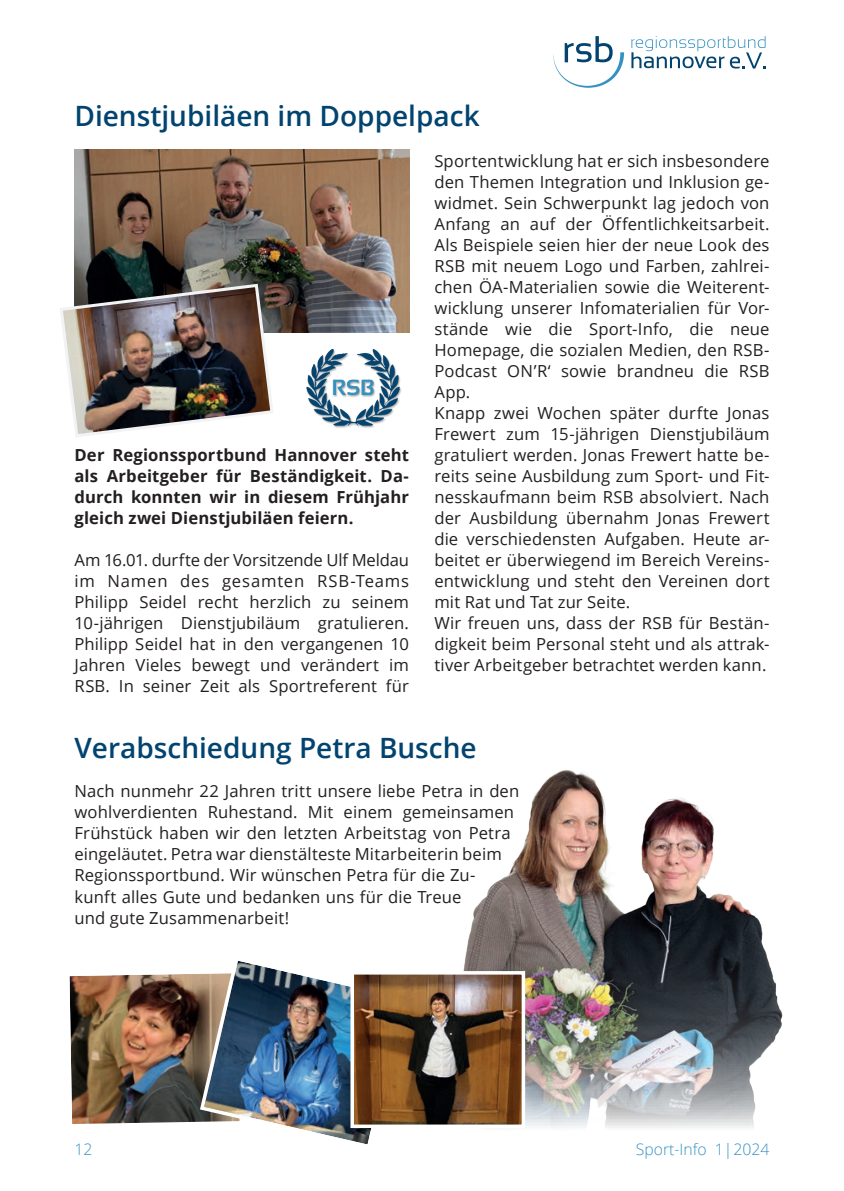
<style>
.page{position:relative;width:844px;height:1191px;background:#fff}
.page>*{position:absolute;margin:0;border:0;box-sizing:border-box;transform-origin:0 0}
.t1{font:600 28px "Open Sans";color:#02446f}
.t2{font:16.62px/21px "Open Sans";letter-spacing:.01em;color:#231f20}
.t3{font:700 16.62px/21px "Open Sans";letter-spacing:.01em;color:#231f20;text-align:justify}
.t4{font:300 15.75px "Open Sans";color:#3592c0}
</style>
<div class="page">
<svg style="left:553px;top:36px;width:71px;height:52px"></svg>
<svg style="left:631px;top:36px;width:134px;height:32px"></svg>
<img style="left:74px;top:149px;width:335px;height:184px">
<img style="left:463px;top:770px;width:320px;height:358px">
<img style="left:306px;top:349px;width:95px;height:79px">
<img style="left:60px;top:282px;width:215px;height:155px">
<img style="left:69px;top:974px;width:129px;height:150px">
<img style="left:198px;top:961px;width:173px;height:184px">
<img style="left:348px;top:969px;width:178px;height:160px">
<h1 class="t1" style="left:74px;top:96px;width:406px">Dienstjubiläen im Doppelpack</h1>
<p class="t3" style="left:74px;top:444px;width:336px">Der Regionssportbund Hannover steht als Arbeitgeber für Beständigkeit. Da&shy;durch konnten wir in diesem Frühjahr gleich zwei Dienstjubiläen feiern.</p>
<p class="t2" style="left:74px;top:549px;width:336px;text-align:justify">Am 16.01. durfte der Vorsitzende Ulf Meldau im Namen des gesamten RSB-Teams Philipp Seidel recht herzlich zu seinem 10-jährigen Dienstjubiläum gratulieren.<br>Philipp Seidel hat in den vergangenen 10<br>Jahren Vieles bewegt und verändert im RSB. In seiner Zeit als Sportreferent für</p>
<p class="t2" style="left:434px;top:150px;width:336px">Sportentwicklung hat er sich insbesondere den Themen Integration und Inklusion ge&shy;widmet. Sein Schwerpunkt lag jedoch von Anfang an auf der Öffentlichkeitsarbeit.<br>Als Beispiele seien hier der neue Look des RSB mit neuem Logo und Farben, zahlrei&shy;chen ÖA-Materialien sowie die Weiterent&shy;wicklung unserer Infomaterialien für Vor&shy;stände wie die Sport-Info, die neue Homepage, die sozialen Medien, den RSB-Podcast ON’R‘ sowie brandneu die RSB App.<br>Knapp zwei Wochen später durfte Jonas Frewert zum 15-jährigen Dienstjubiläum gratuliert werden. Jonas Frewert hatte be&shy;reits seine Ausbildung zum Sport- und Fit&shy;nesskaufmann beim RSB absolviert. Nach der Ausbildung übernahm Jonas Frewert die verschiedensten Aufgaben. Heute ar&shy;beitet er überwiegend im Bereich Vereins&shy;entwicklung und steht den Vereinen dort mit Rat und Tat zur Seite.<br>Wir freuen uns, dass der RSB für Bestän&shy;digkeit beim Personal steht und als attrak&shy;tiver Arbeitgeber betrachtet werden kann.</p>
<h1 class="t1" style="left:74px;top:728px;width:403px">Verabschiedung Petra Busche</h1>
<p class="t2" style="left:74px;top:780px;width:446px">Nach nunmehr 22 Jahren tritt unsere liebe Petra in den wohlverdienten Ruhestand. Mit einem gemeinsamen Frühstück haben wir den letzten Arbeitstag von Petra eingeläutet. Petra war dienstälteste Mitarbeiterin beim Regionssportbund. Wir wünschen Petra für die Zu&shy;kunft alles Gute und bedanken uns für die Treue<br>und gute Zusammenarbeit!</p>
<p class="t4" style="left:74px;top:1138px;width:19px">12</p>
<p class="t4" style="left:635px;top:1138px;width:135px">Sport-Info 1|2024</p>
</div>
